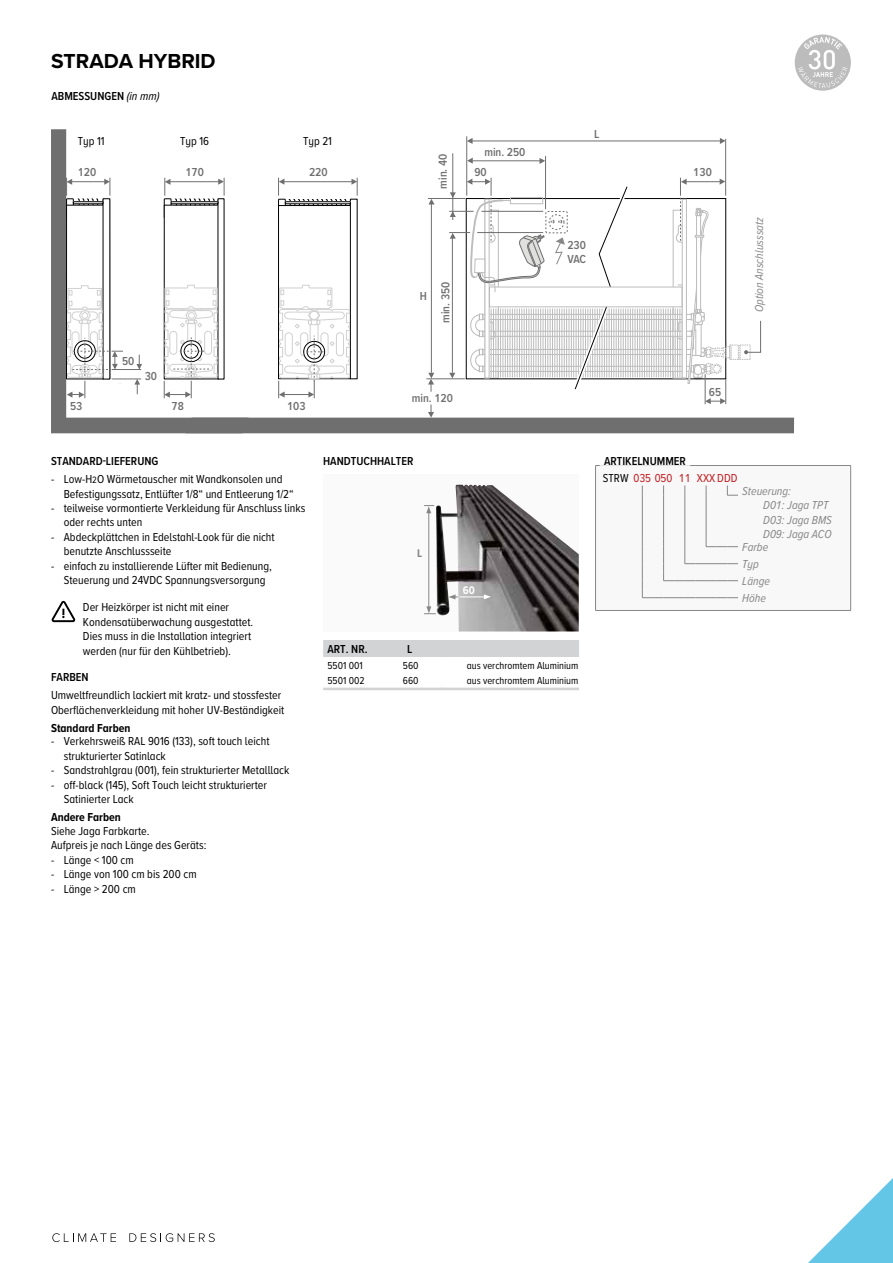
<style>
.page{position:relative;width:893px;height:1263px;background:#fff}
.page>*{position:absolute;margin:0;border:0;box-sizing:border-box;transform-origin:0 0}
.t1{font:700 21px "Proxima Nova";color:#000}
.t2{font:12px/14.4px "Proxima Nova Cond";color:#000}
.t3{font:italic 12px/14.4px "Proxima Nova Cond";color:#878787}
.t4{font:600 12px "Proxima Nova Cond";color:#000}
.t5{font:600 12px/14px "Proxima Nova Cond";color:#706f6f}
.t6{font:12px/17.1px "Proxima Nova Cond";color:#c4191d}
.t7{font:700 12px "Proxima Nova Cond";color:#000}
.t8{font:700 11.4px "Proxima Nova Cond";color:#fff}
.t9{font:700 11.4px "Proxima Nova Cond";color:#878787}
.t10{font:10.5px "Proxima Nova Cond";color:#000}
.s1{font-weight:400;font-style:italic}
.s2{font-size:9.6px}
.s3{font-weight:600;color:#000}
.s4{color:#000}
</style>
<div class="page">
<svg style="left:51px;top:129px;width:174px;height:304px"></svg>
<hr style="left:466px;top:136px;width:1px;height:60px;background:#706f6f">
<hr style="left:471px;top:141px;width:252px;height:1px;background:#706f6f">
<hr style="left:725px;top:139px;width:1px;height:57px;background:#706f6f">
<svg style="left:467px;top:138px;width:6px;height:6px"></svg>
<svg style="left:720px;top:138px;width:6px;height:6px"></svg>
<hr style="left:452px;top:153px;width:1px;height:67px;background:#706f6f">
<hr style="left:472px;top:161px;width:69px;height:1px;background:#706f6f">
<hr style="left:545px;top:156px;width:1px;height:53px;background:#706f6f">
<svg style="left:467px;top:158px;width:6px;height:6px"></svg>
<svg style="left:539px;top:158px;width:6px;height:6px"></svg>
<svg style="left:66px;top:178px;width:76px;height:220px"></svg>
<svg style="left:164px;top:178px;width:630px;height:255px"></svg>
<svg style="left:52px;top:1233px;width:64px;height:9px"></svg>
<svg style="left:129px;top:1233px;width:86px;height:9px"></svg>
<svg style="left:808px;top:1178px;width:85px;height:85px"></svg>
<svg style="left:51px;top:601px;width:25px;height:21px"></svg>
<div style="left:323px;top:474px;width:256px;height:157px;background:#fbfafa"></div>
<img style="left:436px;top:485px;width:143px;height:146px">
<svg style="left:448px;top:594px;width:43px;height:5px"></svg>
<hr style="left:428px;top:511px;width:1px;height:97px;background:#878787">
<svg style="left:424px;top:505px;width:10px;height:8px"></svg>
<svg style="left:424px;top:606px;width:12px;height:8px"></svg>
<svg style="left:323px;top:640px;width:256px;height:50px"></svg>
<div style="left:596px;top:465px;width:255px;height:145px;background:#f8f8f8"></div>
<hr style="left:595px;top:466px;width:1px;height:144px;background:#878787">
<hr style="left:595px;top:465px;width:256px;height:1px;background:#878787">
<hr style="left:850px;top:466px;width:1px;height:144px;background:#878787">
<hr style="left:595px;top:610px;width:256px;height:1px;background:#878787">
<svg style="left:600px;top:465px;width:90px;height:1px"></svg>
<hr style="left:642px;top:495px;width:1px;height:43px;background:#878787">
<hr style="left:663px;top:495px;width:1px;height:43px;background:#878787">
<hr style="left:706px;top:495px;width:1px;height:43px;background:#878787">
<hr style="left:685px;top:495px;width:1px;height:43px;background:#878787">
<svg style="left:642px;top:538px;width:96px;height:60px"></svg>
<svg style="left:727px;top:485px;width:11px;height:11px"></svg>
<svg style="left:795px;top:35px;width:56px;height:56px"></svg>
<div style="left:826px;top:52px;width:6px;height:15px;background:#bcbcbc;border-radius:3px"></div>
<div style="left:754px;top:217px;width:8px;height:104px;background:#fff"></div>
<h1 class="t1" style="left:51px;top:45px;width:166px">STRADA HYBRID</h1>
<p class="t4" style="left:51px;top:87px;width:109px">ABMESSUNGEN <span class="s1">(in mm)</span></p>
<p class="t2" style="left:78px;top:133px;width:28px">Typ 11</p>
<p class="t2" style="left:180px;top:133px;width:30px">Typ 16</p>
<p class="t2" style="left:303px;top:133px;width:30px">Typ 21</p>
<p class="t5" style="left:594px;top:126px;width:7px">L</p>
<p class="t5" style="left:484px;top:145px;width:43px">min. 250</p>
<p class="t5" style="left:436px;top:189px;width:36px;rotate:-90deg">min. 40</p>
<p class="t5" style="left:78px;top:165px;width:20px">120</p>
<p class="t5" style="left:185px;top:165px;width:20px">170</p>
<p class="t5" style="left:474px;top:165px;width:14px">90</p>
<p class="t5" style="left:693px;top:165px;width:20px">130</p>
<p class="t5" style="left:309px;top:165px;width:20px">220</p>
<p class="t5" style="left:122px;top:354px;width:14px">50</p>
<p class="t5" style="left:145px;top:369px;width:14px">30</p>
<p class="t5" style="left:70px;top:399px;width:14px">53</p>
<p class="t5" style="left:172px;top:399px;width:14px">78</p>
<p class="t5" style="left:287px;top:399px;width:20px">103</p>
<p class="t5" style="left:420px;top:288px;width:9px">H</p>
<p class="t5" style="left:438px;top:323px;width:43px;rotate:-90deg">min. 350</p>
<p class="t5" style="left:412px;top:391px;width:43px">min. 120</p>
<p class="t5" style="left:567px;top:238px;width:20px">230<br>VAC</p>
<p class="t5" style="left:709px;top:385px;width:14px">65</p>
<p class="t3" style="left:751px;top:312px;width:97px;rotate:-90deg">Option Anschlusssatz</p>
<p class="t4" style="left:51px;top:452px;width:109px">STANDARD-LIEFERUNG</p>
<p class="t2" style="left:64px;top:472px;width:232px;text-indent:-13px">- Low-H<span class="s2">2</span>O Wärmetauscher mit Wandkonsolen und<br>Befestigungssatz, Entlüfter 1/8“ und Entleerung 1/2“</p>
<p class="t2" style="left:64px;top:500px;width:243px;text-indent:-13px">- teilweise vormontierte Verkleidung für Anschluss links oder rechts unten</p>
<p class="t2" style="left:64px;top:529px;width:212px;text-indent:-13px">- Abdeckplättchen in Edelstahl-Look für die nicht benutzte Anschlussseite</p>
<p class="t2" style="left:51px;top:558px;width:222px;text-align:center">- einfach zu installierende Lüfter mit Bedienung,<br>Steuerung und 24VDC Spannungsversorgung</p>
<p class="t2" style="left:83px;top:600px;width:172px">Der Heizkörper ist nicht mit einer Kondensatüberwachung ausgestattet.<br>Dies muss in die Installation integriert werden (nur für den Kühlbetrieb).</p>
<p class="t4" style="left:51px;top:668px;width:39px">FARBEN</p>
<p class="t2" style="left:51px;top:687px;width:235px">Umweltfreundlich lackiert mit kratz- und stossfester<br>Oberflächenverkleidung mit hoher UV-Beständigkeit</p>
<p class="t7" style="left:51px;top:719px;width:81px">Standard Farben</p>
<p class="t2" style="left:64px;top:734px;width:207px;text-indent:-13px">- Verkehrsweiß RAL 9016 (133), soft touch leicht strukturierter Satinlack</p>
<p class="t2" style="left:51px;top:762px;width:240px">- Sandstrahlgrau (001), fein strukturierter Metalllack</p>
<p class="t2" style="left:64px;top:777px;width:205px;text-indent:-13px">- off-black (145), Soft Touch leicht strukturierter<br>Satinierter Lack</p>
<p class="t7" style="left:51px;top:808px;width:71px">Andere Farben</p>
<p class="t2" style="left:51px;top:823px;width:157px">Siehe Jaga Farbkarte.<br>Aufpreis je nach Länge des Geräts:</p>
<p class="t2" style="left:51px;top:852px;width:84px">- Länge &lt; 100 cm</p>
<p class="t2" style="left:51px;top:866px;width:147px">- Länge von 100 cm bis 200 cm</p>
<p class="t2" style="left:51px;top:881px;width:86px">- Länge &gt; 200 cm</p>
<p class="t4" style="left:323px;top:452px;width:92px">HANDTUCHHALTER</p>
<p class="t9" style="left:417px;top:544px;width:7px">L</p>
<p class="t8" style="left:463px;top:581px;width:14px">60</p>
<p class="t4" style="left:327px;top:640px;width:42px">ART. NR.</p>
<p class="t4" style="left:407px;top:640px;width:7px">L</p>
<p class="t10" style="left:327px;top:658px;width:37px">5501 001</p>
<p class="t10" style="left:403px;top:658px;width:17px">560</p>
<p class="t10" style="left:467px;top:658px;width:113px">aus verchromtem Aluminium</p>
<p class="t10" style="left:327px;top:673px;width:39px">5501 002</p>
<p class="t10" style="left:403px;top:673px;width:17px">660</p>
<p class="t10" style="left:467px;top:673px;width:113px">aus verchromtem Aluminium</p>
<p class="t6" style="left:603px;top:452px;width:136px"><span class="s3">ARTIKELNUMMER<br></span><span class="s4">STRW</span> 035 050 11 XXX DDD</p>
<p class="t3" style="left:763px;top:483px;width:70px;text-indent:-21px">Steuerung:<br>D01: Jaga TPT<br>D03: Jaga BMS<br>D09: Jaga ACO</p>
<p class="t3" style="left:742px;top:538px;width:29px;line-height:17px">Farbe<br>Typ<br>Länge<br>Höhe</p>
</div>
